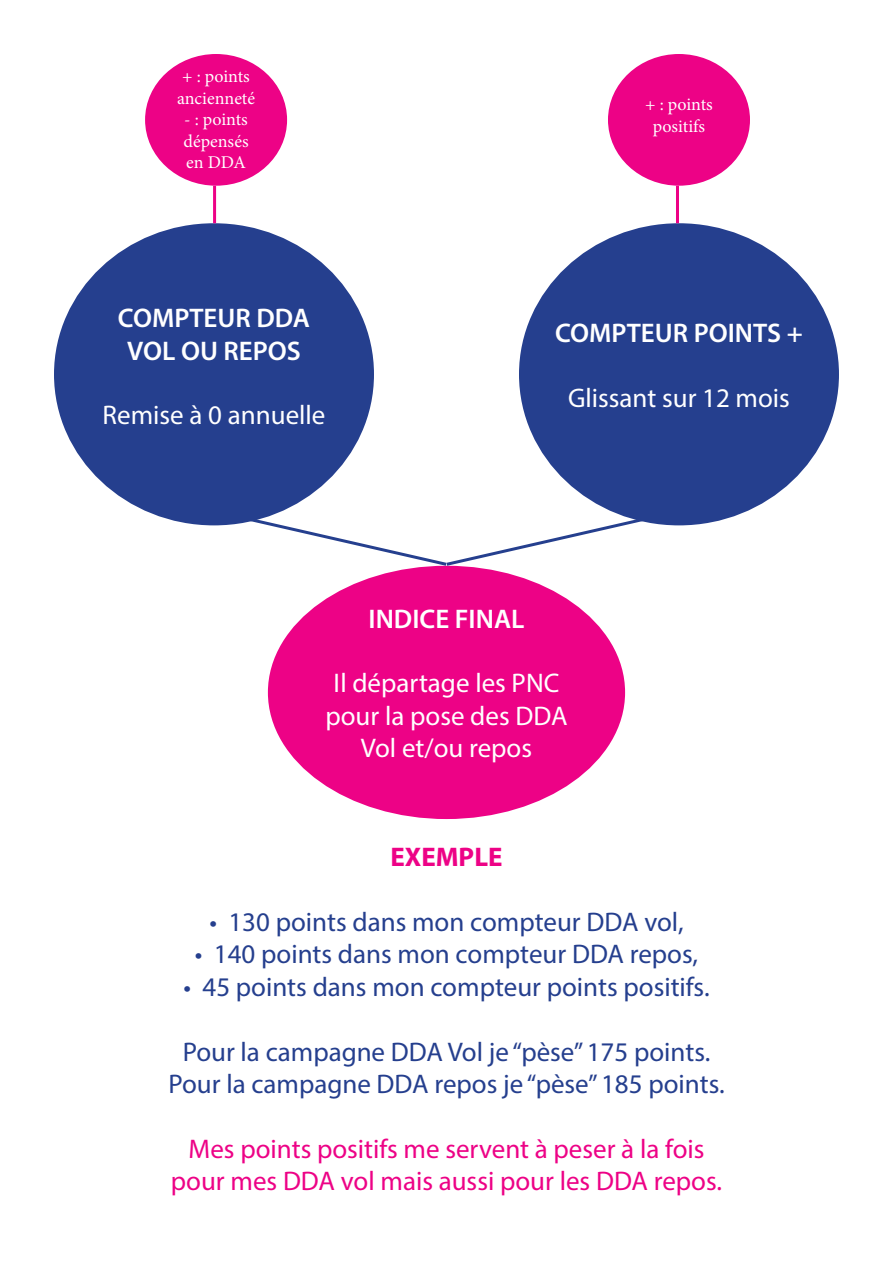
<style>
.page{position:relative;width:893px;height:1263px;background:#fff}
.page>*{position:absolute;margin:0;border:0;box-sizing:border-box;transform-origin:0 0}
.t1{font:27px/32.4px "Myriad Pro";color:#253f8e;text-align:center}
.t2{font:27px/32.4px "Myriad Pro";color:#fff;text-align:center}
.t3{font:27px/32.4px "Myriad Pro";color:#ed0286;text-align:center}
.t4{font:600 27px/32.4px "Myriad Pro";color:#fff;text-align:center}
.t5{font:700 27px "Myriad Pro";color:#ed0286}
.t6{font:18px/21.6px "Minion Pro";color:#fff}
</style>
<div class="page">
<div style="left:268px;top:566px;width:357px;height:253px;background:#ed0286;border-radius:50%"></div>
<div style="left:54px;top:223px;width:320px;height:302px;background:#253f8e;border-radius:50%"></div>
<div style="left:519px;top:223px;width:320px;height:302px;background:#253f8e;border-radius:50%"></div>
<svg style="left:211px;top:508px;width:471px;height:60px"></svg>
<div style="left:145px;top:54px;width:142px;height:132px;background:#ed0286;border-radius:50%"></div>
<hr style="left:213px;top:186px;width:3px;height:37px;background:#ed0286">
<div style="left:608px;top:54px;width:142px;height:132px;background:#ed0286;border-radius:50%"></div>
<hr style="left:676px;top:186px;width:3px;height:37px;background:#ed0286">
<p class="t6" style="left:177px;top:65px;width:79px">+ : points ancienneté</p>
<p class="t6" style="left:184px;top:109px;width:67px;text-align:justify">- : points dépensés en DDA</p>
<p class="t4" style="left:118px;top:301px;width:194px">COMPTEUR DDA<br>VOL OU REPOS</p>
<p class="t2" style="left:103px;top:399px;width:224px">Remise à 0 annuelle</p>
<p class="t6" style="left:645px;top:93px;width:69px;text-align:center">+ : points positifs</p>
<p class="t4" style="left:555px;top:316px;width:249px">COMPTEUR POINTS +</p>
<p class="t2" style="left:568px;top:381px;width:223px">Glissant sur 12 mois</p>
<p class="t4" style="left:369px;top:602px;width:157px">INDICE FINAL</p>
<p class="t2" style="left:325px;top:667px;width:244px">Il départage les PNC pour la pose des DDA<br>Vol et/ou repos</p>
<p class="t5" style="left:390px;top:839px;width:114px">EXEMPLE</p>
<p class="t1" style="left:209px;top:905px;width:476px">• 130 points dans mon compteur DDA vol,</p>
<p class="t1" style="left:195px;top:938px;width:505px">• 140 points dans mon compteur DDA repos,</p>
<p class="t1" style="left:183px;top:970px;width:528px">• 45 points dans mon compteur points positifs.</p>
<p class="t1" style="left:168px;top:1035px;width:558px">Pour la campagne DDA Vol je “pèse” 175 points.<br>Pour la campagne DDA repos je “pèse” 185 points.</p>
<p class="t3" style="left:171px;top:1132px;width:553px">Mes points positifs me servent à peser à la fois pour mes DDA vol mais aussi pour les DDA repos.</p>
</div>
